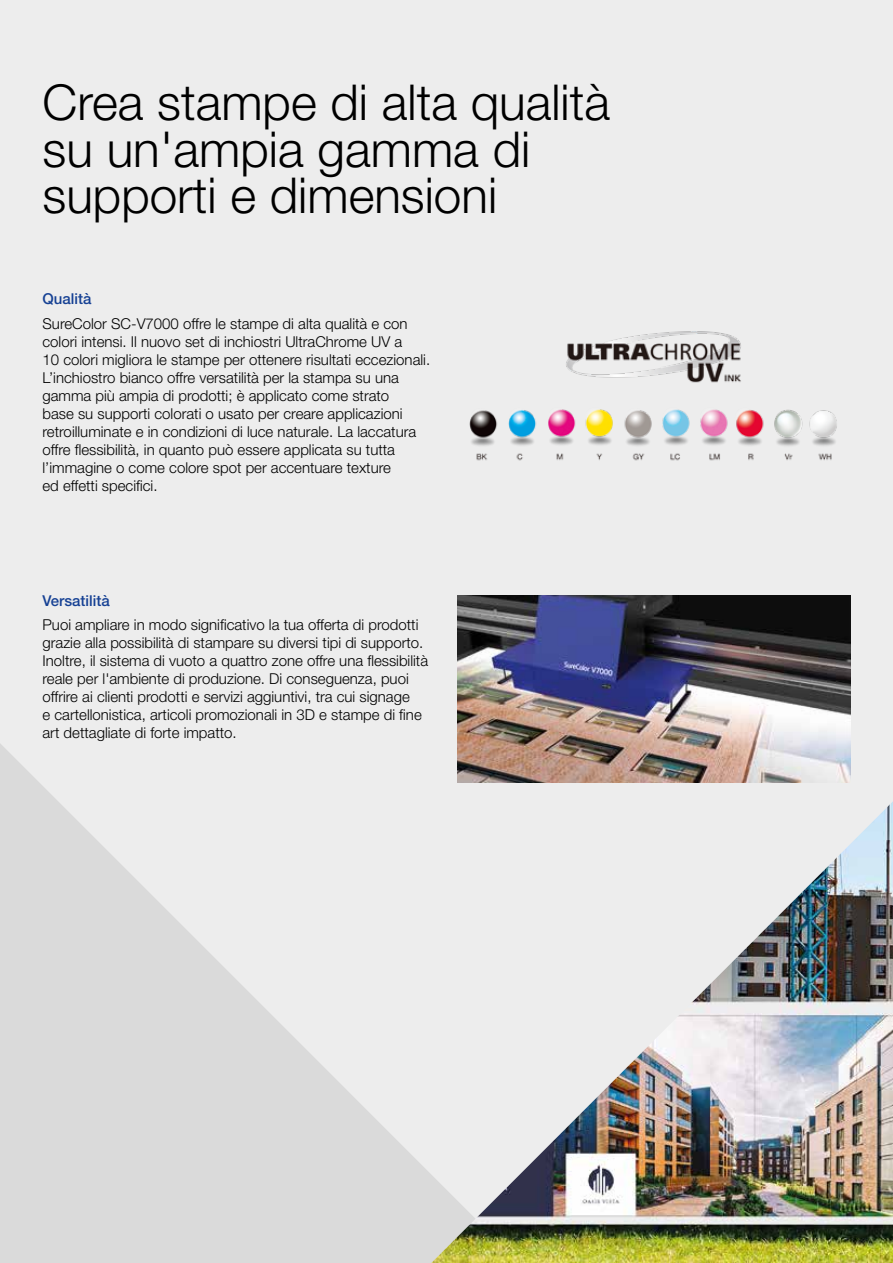
<style>
.page{position:relative;width:893px;height:1263px;background:#ededed}
.page>*{position:absolute;margin:0;border:0;box-sizing:border-box;transform-origin:0 0}
.t1{font:300 49.5px/46.5px "Helvetica Neue LT Pro";color:#000}
.t2{font:300 15px/18px "Helvetica Neue LT Pro";color:#000}
.t3{font:500 15px "Helvetica Neue LT Pro";color:#164194}
</style>
<div class="page">
<svg style="left:0;top:744px;width:520px;height:519px;fill:#dadada"></svg>
<img style="left:431px;top:801px;width:462px;height:462px">
<img style="left:469px;top:331px;width:368px;height:130px">
<img style="left:457px;top:595px;width:393px;height:187px">
<h1 class="t1" style="left:43px;top:78px;width:569px">Crea stampe di alta qualità su un'ampia gamma di supporti e dimensioni</h1>
<p class="t3" style="left:43px;top:290px;width:50px">Qualità</p>
<p class="t2" style="left:43px;top:314px;width:389px">SureColor SC-V7000 offre le stampe di alta qualità e con colori intensi. Il nuovo set di inchiostri UltraChrome UV a<br>10 colori migliora le stampe per ottenere risultati eccezionali.<br>L’inchiostro bianco offre versatilità per la stampa su una gamma più ampia di prodotti; è applicato come strato<br>base su supporti colorati o usato per creare applicazioni retroilluminate e in condizioni di luce naturale. La laccatura offre flessibilità, in quanto può essere applicata su tutta l’immagine o come colore spot per accentuare texture<br>ed effetti specifici.</p>
<p class="t3" style="left:43px;top:592px;width:69px">Versatilità</p>
<p class="t2" style="left:43px;top:616px;width:387px">Puoi ampliare in modo significativo la tua offerta di prodotti grazie alla possibilità di stampare su diversi tipi di supporto.<br>Inoltre, il sistema di vuoto a quattro zone offre una flessibilità reale per l'ambiente di produzione. Di conseguenza, puoi offrire ai clienti prodotti e servizi aggiuntivi, tra cui signage<br>e cartellonistica, articoli promozionali in 3D e stampe di fine art dettagliate di forte impatto.</p>
</div>
